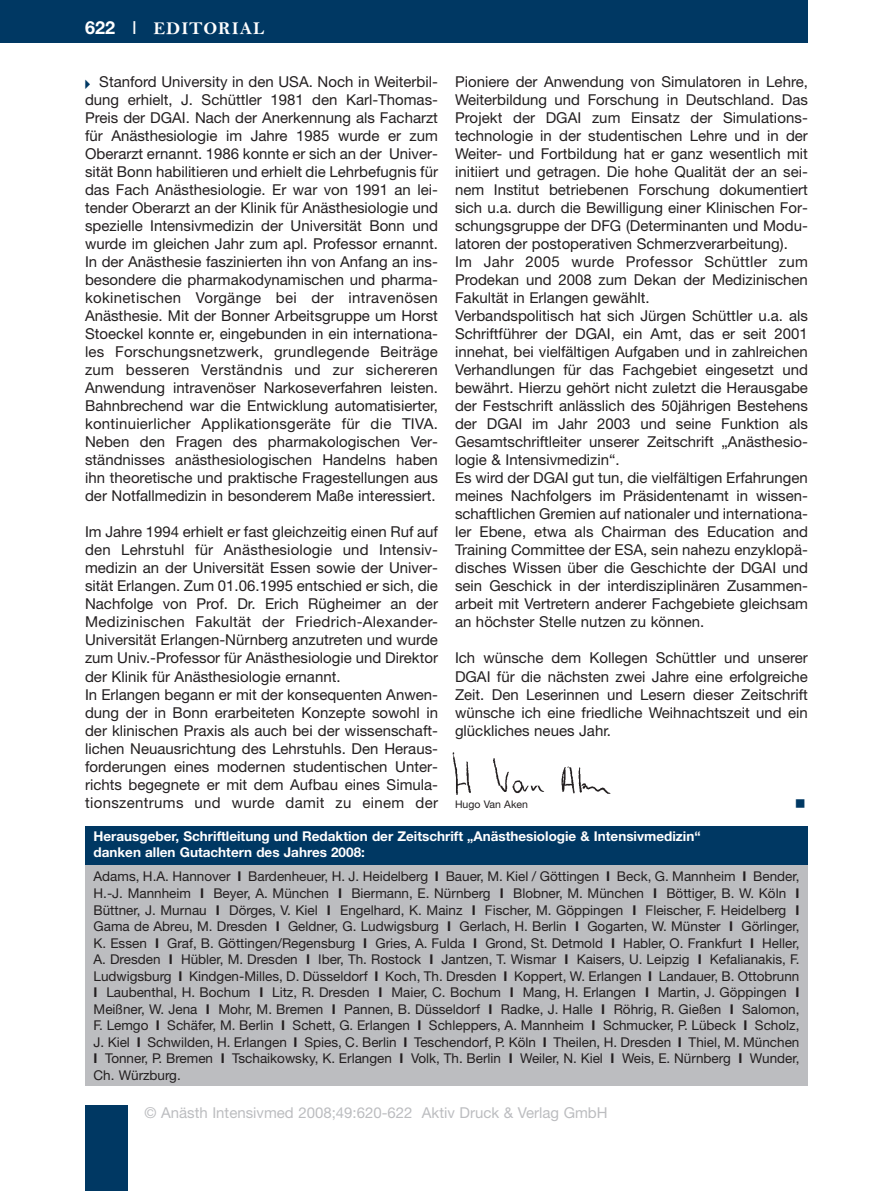
<style>
.page{position:relative;width:893px;height:1191px;background:#fff}
.page>*{position:absolute;margin:0;border:0;box-sizing:border-box;transform-origin:0 0}
.t1{font:18px "Bell MT Bold";letter-spacing:.055em;color:#fff}
.t2{font:15px/18px "Helvetica Neue";color:#231f20;text-align:justify}
.t3{font:15px "Helvetica Neue";color:#bcbdc0}
.t4{font:13.5px/16.5px "Helvetica Neue";color:#231f20;text-align:justify}
.t5{font:700 13.5px/16.5px "Helvetica Neue";color:#fff}
.t6{font:10.5px "Helvetica Neue";color:#231f20}
.s1{font-family:"Helvetica Neue";font-weight:700}
.s2{font-family:"Helvetica Neue"}
.s3{font-weight:700}
</style>
<div class="page">
<div style="left:0;top:0;width:808px;height:43px;background:#003863"></div>
<div style="left:85px;top:1106px;width:43px;height:85px;background:#003863"></div>
<div style="left:85px;top:864px;width:723px;height:221px;background:#bcbdc0"></div>
<div style="left:85px;top:826px;width:723px;height:38px;background:#003863"></div>
<img style="left:452px;top:752px;width:159px;height:43px">
<p class="t1" style="left:85px;top:17px;width:181px"><span class="s1">622</span> <span class="s2">I</span> EDITORIAL</p>
<p class="t2" style="left:85px;top:74px;width:354px;text-indent:14px">Stanford University in den USA. Noch in Weiter bil - dung erhielt, J. Schüttler 1981 den Karl-Thomas-Preis der DGAI. Nach der Anerkennung als Facharzt für Anästhesiologie im Jahre 1985 wurde er zum Oberarzt ernannt. 1986 konnte er sich an der Univer&shy;sität Bonn habilitieren und erhielt die Lehr befugnis für das Fach Anästhesiologie. Er war von 1991 an lei&shy;tender Oberarzt an der Klinik für Anästhesiologie und spezielle Intensivmedizin der Universität Bonn und wurde im gleichen Jahr zum apl. Professor ernannt.<br>In der Anästhesie faszinierten ihn von Anfang an ins&shy;besondere die pharmakodynamischen und pharma&shy;kokinetischen Vorgänge bei der intravenösen Anästhesie. Mit der Bonner Arbeits gruppe um Horst Stoeckel konnte er, eingebunden in ein internationa&shy;les Forschungsnetzwerk, grundlegende Bei träge zum besseren Verständnis und zur sichereren Anwendung intravenöser Narkose ver fahren leisten.<br>Bahnbrechend war die Entwicklung automatisierter, kontinuierlicher Applikationsgeräte für die TIVA.<br>Neben den Fragen des pharmakologischen Ver - ständ nisses anästhesiologischen Handelns haben ihn theoretische und praktische Frage stellungen aus der Notfallmedizin in besonderem Maße interessiert.</p>
<p class="t2" style="left:85px;top:524px;width:354px;text-align:left">Im Jahre 1994 erhielt er fast gleichzeitig einen Ruf auf den Lehrstuhl für Anästhesiologie und Intensiv - medizin an der Universität Essen sowie der Univer - sität Erlangen. Zum 01.06.1995 entschied er sich, die Nachfolge von Prof. Dr. Erich Rügheimer an der Medizinischen Fakultät der Friedrich-Alexander-Universität Erlangen-Nürnberg anzutreten und wurde zum Univ.-Professor für Anästhesiologie und Direktor der Klinik für Anästhesio logie ernannt.<br>In Erlangen begann er mit der konsequenten Anwen - dung der in Bonn erarbeiteten Konzepte sowohl in der klinischen Praxis als auch bei der wissenschaft&shy;lichen Neuausrichtung des Lehrstuhls. Den Heraus - forderungen eines modernen studentischen Unter - richts begegnete er mit dem Aufbau eines Simula - tions zentrums und wurde damit zu einem der</p>
<p class="t2" style="left:455px;top:74px;width:354px;text-align:left">Pioniere der Anwendung von Simulatoren in Lehre, Weiterbildung und Forschung in Deutschland. Das Projekt der DGAI zum Einsatz der Simulations - technologie in der studentischen Lehre und in der Weiter- und Fortbildung hat er ganz wesentlich mit initiiert und getragen. Die hohe Qualität der an sei&shy;nem Institut betriebenen Forschung dokumentiert sich u.a. durch die Bewilligung einer Klinischen For&shy;schungs gruppe der DFG (Determinanten und Modu - latoren der postoperativen Schmerz verarbei tung).<br>Im Jahr 2005 wurde Professor Schüttler zum Prodekan und 2008 zum Dekan der Medizinischen Fakultät in Erlangen gewählt.<br>Verbandspolitisch hat sich Jürgen Schüttler u.a. als Schriftführer der DGAI, ein Amt, das er seit 2001 innehat, bei vielfältigen Aufgaben und in zahlreichen Verhandlungen für das Fachgebiet eingesetzt und bewährt. Hierzu gehört nicht zuletzt die Herausgabe der Festschrift anlässlich des 50jährigen Bestehens der DGAI im Jahr 2003 und seine Funktion als Gesamtschriftleiter unserer Zeitschrift „Anästhesio - logie &amp; Intensivmedizin“.<br>Es wird der DGAI gut tun, die vielfältigen Erfahrungen meines Nachfolgers im Präsidentenamt in wissen&shy;schaftlichen Gremien auf nationaler und internationa&shy;ler Ebene, etwa als Chairman des Education and Training Committee der ESA, sein nahezu enzyklopä&shy;disches Wissen über die Geschichte der DGAI und sein Geschick in der interdisziplinären Zusammen - arbeit mit Vertretern anderer Fachgebiete gleichsam an höchster Stelle nutzen zu können.</p>
<p class="t2" style="left:455px;top:650px;width:354px">Ich wünsche dem Kollegen Schüttler und unserer DGAI für die nächsten zwei Jahre eine erfolgreiche Zeit. Den Leserinnen und Lesern dieser Zeitschrift wünsche ich eine friedliche Weihnachtszeit und ein glückliches neues Jahr.</p>
<p class="t6" style="left:455px;top:800px;width:74px">Hugo Van Aken</p>
<p class="t5" style="left:94px;top:828px;width:608px">Herausgeber, Schriftleitung und Redaktion der Zeitschrift „Anästhesiologie &amp; Intensivmedizin“ danken allen Gut achtern des Jahres 2008:</p>
<p class="t4" style="left:94px;top:869px;width:707px">Adams, H.A. Hannover <span class="s3">I</span> Bardenheuer, H. J. Heidelberg <span class="s3">I</span> Bauer, M. Kiel / Göttingen <span class="s3">I</span> Beck, G. Mannheim <span class="s3">I</span> Bender, H.-J. Mannheim <span class="s3">I</span> Beyer, A. München <span class="s3">I</span> Biermann, E. Nürnberg <span class="s3">I</span> Blobner, M. München <span class="s3">I</span> Böttiger, B. W. Köln <span class="s3">I </span>Büttner, J. Murnau <span class="s3">I</span> Dörges, V. Kiel <span class="s3">I</span> Engelhard, K. Mainz <span class="s3">I</span> Fischer, M. Göppingen <span class="s3">I</span> Fleischer, F. Heidelberg <span class="s3">I </span>Gama de Abreu, M. Dresden <span class="s3">I</span> Geldner, G. Ludwigsburg <span class="s3">I</span> Gerlach, H. Berlin <span class="s3">I</span> Gogarten, W. Münster <span class="s3">I</span> Görlinger, K. Essen <span class="s3">I</span> Graf, B. Göttingen/Regensburg <span class="s3">I</span> Gries, A. Fulda <span class="s3">I</span> Grond, St. Detmold <span class="s3">I</span> Habler, O. Frankfurt <span class="s3">I</span> Heller, A. Dresden <span class="s3">I</span> Hübler, M. Dresden <span class="s3">I</span> Iber, Th. Rostock <span class="s3">I</span> Jantzen, T. Wismar <span class="s3">I</span> Kaisers, U. Leipzig <span class="s3">I</span> Kefalianakis, F.<br>Ludwigsburg <span class="s3">I</span> Kindgen-Milles, D. Düsseldorf <span class="s3">I</span> Koch, Th. Dresden <span class="s3">I</span> Koppert, W. Erlangen <span class="s3">I</span> Landauer, B. Ottobrunn <span class="s3">I</span> Laubenthal, H. Bochum <span class="s3">I</span> Litz, R. Dresden <span class="s3">I</span> Maier, C. Bochum <span class="s3">I</span> Mang, H. Erlangen <span class="s3">I</span> Martin, J. Göppingen <span class="s3">I </span>Meißner, W. Jena <span class="s3">I</span> Mohr, M. Bremen <span class="s3">I</span> Pannen, B. Düsseldorf <span class="s3">I</span> Radke, J. Halle <span class="s3">I</span> Röhrig, R. Gießen <span class="s3">I</span> Salomon, F. Lemgo <span class="s3">I</span> Schäfer, M. Berlin <span class="s3">I</span> Schett, G. Erlangen <span class="s3">I</span> Schleppers, A. Mannheim <span class="s3">I</span> Schmucker, P. Lübeck <span class="s3">I</span> Scholz, J. Kiel <span class="s3">I</span> Schwilden, H. Erlangen <span class="s3">I</span> Spies, C. Berlin <span class="s3">I</span> Teschendorf, P. Köln <span class="s3">I</span> Theilen, H. Dresden <span class="s3">I</span> Thiel, M. München <span class="s3">I</span> Tonner, P. Bremen <span class="s3">I</span> Tschaikowsky, K. Erlangen <span class="s3">I</span> Volk, Th. Berlin <span class="s3">I</span> Weiler, N. Kiel <span class="s3">I</span> Weis, E. Nürnberg <span class="s3">I</span> Wunder, Ch. Würzburg.</p>
<p class="t3" style="left:145px;top:1107px;width:465px">© Anästh Intensivmed 2008;49:620-622 Aktiv Druck &amp; Verlag GmbH</p>
</div>
